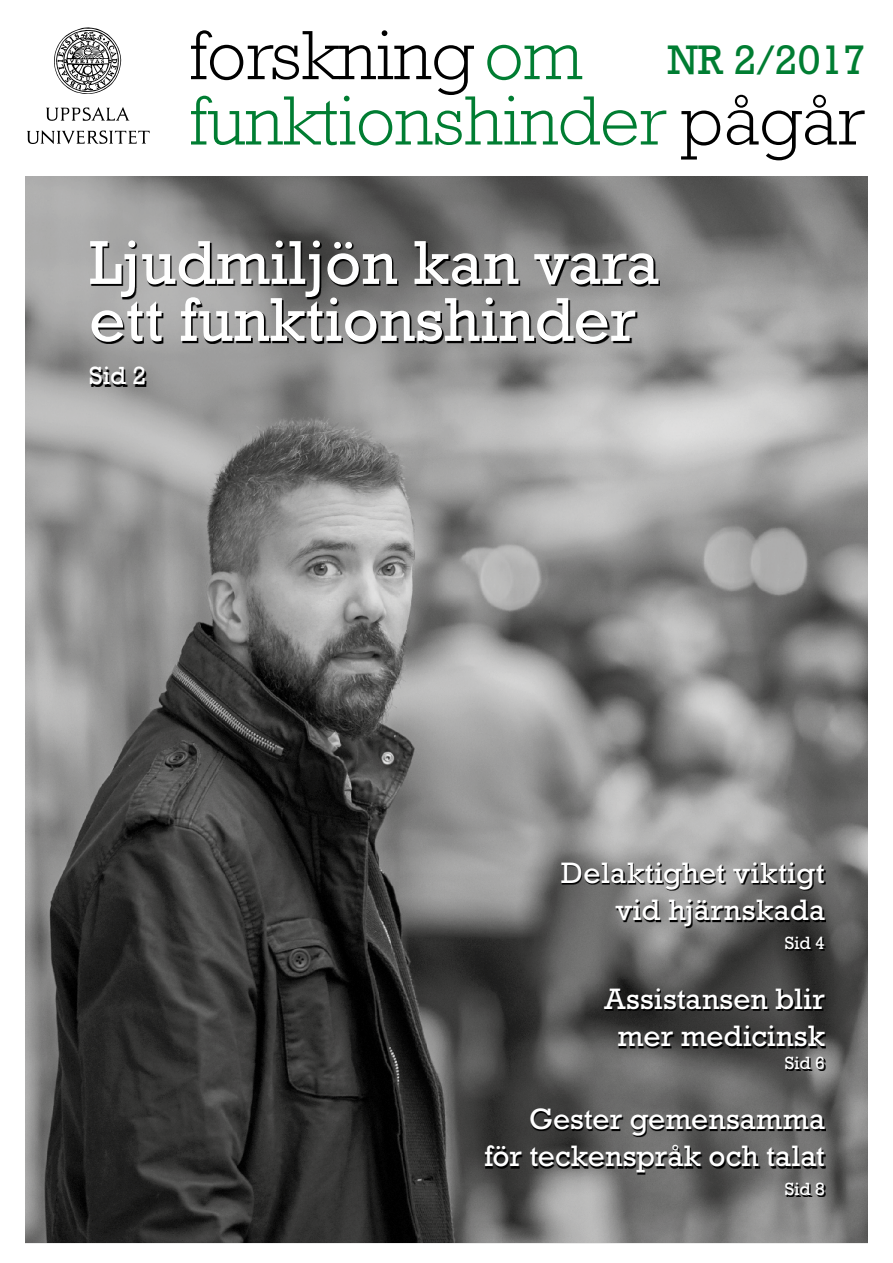
<style>
.page{position:relative;width:893px;height:1263px;background:#fff}
.page>*{position:absolute;margin:0;border:0;box-sizing:border-box;transform-origin:0 0}
._0__Framsiderubrik{font:63px/57px "Rockwell";color:#fff}
._6__Redaktionsruta{font:42px "Rockwell Std";color:#007d32}
._0__Framsiderubrik-2{font:30px/37.5px "Rockwell Std";letter-spacing:.005em;color:#fff;text-align:right}
._0__Framsiderubrik-3{font:25.5px "Rockwell";color:#fff}
._0__Framsiderubrik-4{font:18px "Rockwell Std";letter-spacing:-.005em;color:#fff}
</style>
<div class="page">
<img style="left:26px;top:176px;width:842px;height:1067px">
<svg style="left:46px;top:107px;width:83px;height:14px"></svg>
<svg style="left:27px;top:130px;width:123px;height:14px"></svg>
<svg style="left:54px;top:27px;width:67px;height:67px"></svg>
<svg style="left:681px;top:95px;width:184px;height:65px"></svg>
<svg style="left:191px;top:30px;width:475px;height:116px"></svg>
<svg style="left:92px;top:242px;width:568px;height:144px;background:#727272"></svg>
<svg style="left:486px;top:863px;width:340px;height:333px;background:#525251"></svg>
<p class="_6__Redaktionsruta" style="left:668px;top:35px;width:200px">NR 2/2017</p>
<p class="_0__Framsiderubrik" style="left:89px;top:235px;width:571px">Ljudmiljön kan vara ett funktionshinder</p>
<p class="_0__Framsiderubrik-3" style="left:89px;top:361px;width:59px">Sid 2</p>
<p class="_0__Framsiderubrik-2" style="left:561px;top:854px;width:265px">Delaktighet viktigt vid hjärnskada</p>
<p class="_0__Framsiderubrik-4" style="left:785px;top:932px;width:42px">Sid 4</p>
<p class="_0__Framsiderubrik-2" style="left:605px;top:980px;width:222px;text-align:center">Assistansen blir mer medicinsk</p>
<p class="_0__Framsiderubrik-4" style="left:785px;top:1052px;width:42px">Sid 6</p>
<p class="_0__Framsiderubrik-2" style="left:484px;top:1100px;width:342px">Gester gemensamma för teckenspråk och talat</p>
<p class="_0__Framsiderubrik-4" style="left:785px;top:1178px;width:42px">Sid 8</p>
</div>
